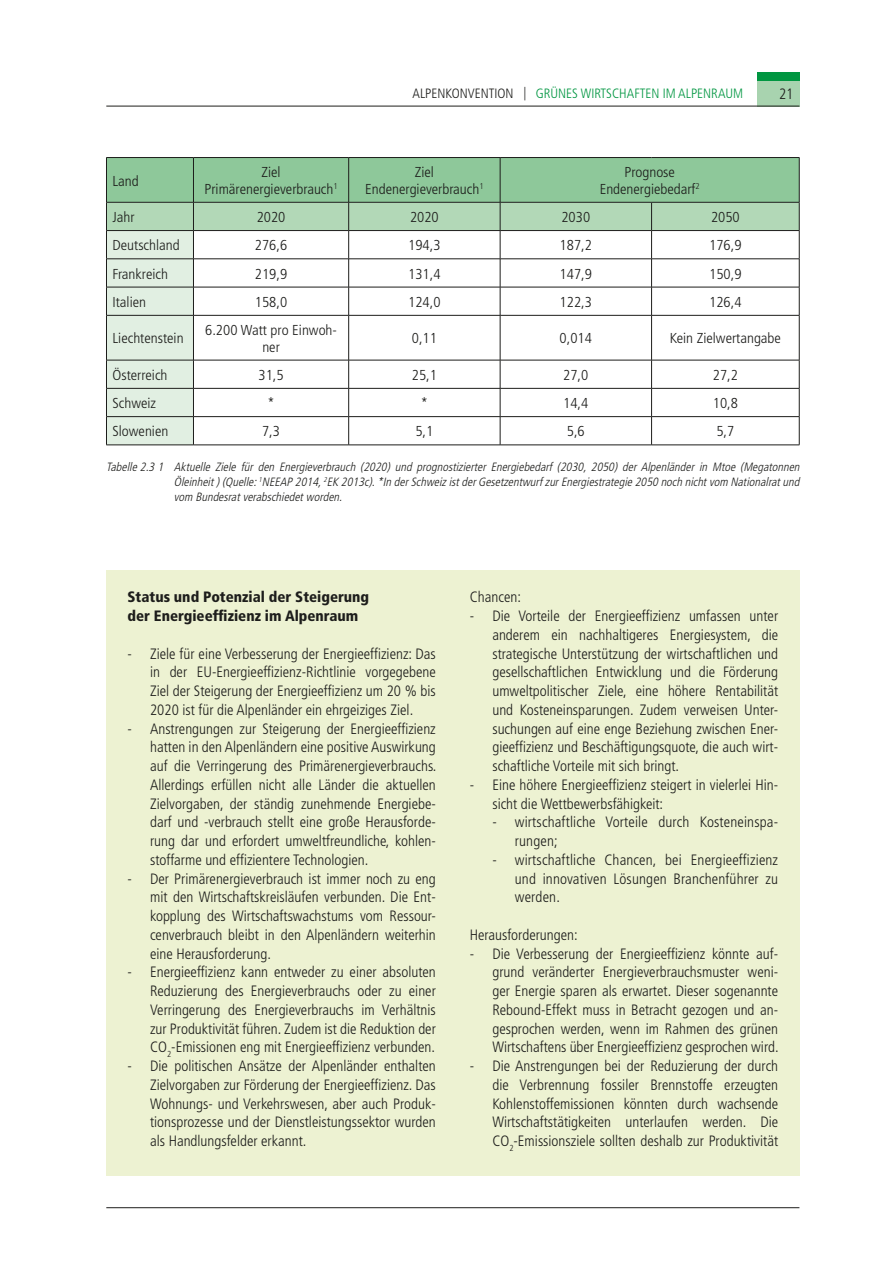
<style>
.page{position:relative;width:893px;height:1263px;background:#fff}
.page>*{position:absolute;margin:0;border:0;box-sizing:border-box;transform-origin:0 0}
.t1{font:300 condensed 15px/18.8px "Frutiger LTCE";color:#1d1d1b;text-align:justify}
.t2{font:900 condensed 15px/18.8px "Frutiger LTCE";color:#1d1d1b}
.t3{font:300 condensed 14.4px/16.5px "Frutiger LTCE";color:#1d1d1b;text-align:center;scale:1.04 1}
.t4{font:300 condensed 13.5px "Frutiger LTCE";color:#009641}
.t5{font:italic 300 condensed 12px/15px "Frutiger LTCE";color:#1d1d1b;text-align:justify}
.s1{color:#1d1d1b}
</style>
<div class="page">
<div style="left:757px;top:72px;width:42px;height:34px;background:#a8d3af"></div>
<div style="left:757px;top:72px;width:42px;height:9px;background:#009641"></div>
<hr style="left:106px;top:1207px;width:693px;height:1px;background:#1d1d1b">
<hr style="left:106px;top:106px;width:693px;height:1px;background:#1d1d1b">
<div style="left:106px;top:570px;width:693px;height:606px;background:#edf2d2"></div>
<hr style="left:193px;top:445px;width:156px;height:1px;background:#1d1d1b">
<hr style="left:349px;top:445px;width:151px;height:1px;background:#1d1d1b">
<hr style="left:500px;top:445px;width:152px;height:1px;background:#1d1d1b">
<hr style="left:652px;top:445px;width:147px;height:1px;background:#1d1d1b">
<hr style="left:106px;top:157px;width:87px;height:1px;background:#1d1d1b">
<hr style="left:193px;top:157px;width:156px;height:1px;background:#1d1d1b">
<hr style="left:349px;top:157px;width:151px;height:1px;background:#1d1d1b">
<hr style="left:500px;top:157px;width:152px;height:1px;background:#1d1d1b">
<hr style="left:652px;top:157px;width:147px;height:1px;background:#1d1d1b">
<hr style="left:106px;top:445px;width:87px;height:1px;background:#1d1d1b">
<svg style="left:106px;top:158px;width:694px;height:287px"></svg>
<hr style="left:106px;top:230px;width:87px;height:1px;background:#1d1d1b">
<hr style="left:193px;top:230px;width:156px;height:1px;background:#1d1d1b">
<hr style="left:349px;top:230px;width:151px;height:1px;background:#1d1d1b">
<hr style="left:500px;top:230px;width:152px;height:1px;background:#1d1d1b">
<hr style="left:652px;top:230px;width:147px;height:1px;background:#1d1d1b">
<p class="t4" style="left:413px;top:86px;width:332px"><span class="s1">ALPENKONVENTION |</span> GRÜNES WIRTSCHAFTEN IM ALPENRAUM</p>
<p class="t1" style="left:779px;top:84px;width:16px">21</p>
<p class="t3" style="left:112px;top:172px;width:27px">Land</p>
<p class="t3" style="left:204px;top:164px;width:130px">Ziel<br>Primärenergieverbrauch<sup>1</sup></p>
<p class="t3" style="left:365px;top:164px;width:115px">Ziel<br>Endenergieverbrauch<sup>1</sup></p>
<p class="t3" style="left:600px;top:164px;width:98px">Prognose<br>Endenergiebedarf<sup>2</sup></p>
<p class="t3" style="left:112px;top:209px;width:23px">Jahr</p>
<p class="t3" style="left:257px;top:209px;width:29px">2020</p>
<p class="t3" style="left:410px;top:209px;width:29px">2020</p>
<p class="t3" style="left:561px;top:209px;width:29px">2030</p>
<p class="t3" style="left:711px;top:209px;width:29px">2050</p>
<p class="t3" style="left:112px;top:237px;width:66px">Deutschland</p>
<p class="t3" style="left:255px;top:237px;width:33px">276,6</p>
<p class="t3" style="left:408px;top:237px;width:33px">194,3</p>
<p class="t3" style="left:560px;top:237px;width:33px">187,2</p>
<p class="t3" style="left:709px;top:237px;width:33px">176,9</p>
<p class="t3" style="left:112px;top:265px;width:55px">Frankreich</p>
<p class="t3" style="left:255px;top:265px;width:33px">219,9</p>
<p class="t3" style="left:408px;top:265px;width:33px">131,4</p>
<p class="t3" style="left:560px;top:265px;width:33px">147,9</p>
<p class="t3" style="left:709px;top:265px;width:33px">150,9</p>
<p class="t3" style="left:112px;top:294px;width:34px">Italien</p>
<p class="t3" style="left:255px;top:294px;width:33px">158,0</p>
<p class="t3" style="left:408px;top:294px;width:33px">124,0</p>
<p class="t3" style="left:560px;top:294px;width:33px">122,3</p>
<p class="t3" style="left:709px;top:294px;width:33px">126,4</p>
<p class="t3" style="left:112px;top:330px;width:70px">Liechtenstein</p>
<p class="t3" style="left:205px;top:322px;width:128px">6.200 Watt pro Einwoh&shy;ner</p>
<p class="t3" style="left:412px;top:330px;width:26px">0,11</p>
<p class="t3" style="left:560px;top:330px;width:33px">0,014</p>
<p class="t3" style="left:670px;top:330px;width:108px">Kein Zielwertangabe</p>
<p class="t3" style="left:112px;top:367px;width:54px">Österreich</p>
<p class="t3" style="left:258px;top:367px;width:26px">31,5</p>
<p class="t3" style="left:412px;top:367px;width:26px">25,1</p>
<p class="t3" style="left:563px;top:367px;width:26px">27,0</p>
<p class="t3" style="left:713px;top:367px;width:26px">27,2</p>
<p class="t3" style="left:112px;top:395px;width:43px">Schweiz</p>
<p class="t3" style="left:267px;top:395px;width:8px">*</p>
<p class="t3" style="left:421px;top:395px;width:8px">*</p>
<p class="t3" style="left:563px;top:395px;width:26px">14,4</p>
<p class="t3" style="left:713px;top:395px;width:26px">10,8</p>
<p class="t3" style="left:112px;top:423px;width:55px">Slowenien</p>
<p class="t3" style="left:262px;top:423px;width:19px">7,3</p>
<p class="t3" style="left:415px;top:423px;width:19px">5,1</p>
<p class="t3" style="left:567px;top:423px;width:19px">5,6</p>
<p class="t3" style="left:716px;top:423px;width:19px">5,7</p>
<p class="t5" style="left:174px;top:460px;width:630px;text-indent:-68px">Tabelle2.3 1 Aktuelle Ziele für den Energieverbrauch (2020) und prognostizierter Energiebedarf (2030, 2050) der Alpenländer in Mtoe (Megatonnen Öleinheit)(Quelle:<sup>1</sup>NEEAP 2014,<sup>2</sup>EK 2013c).*In derSchweizistderGesetzentwurfzurEnergiestrategie2050 noch nichtvom Nationalratund vom Bundesratverabschiedetworden.</p>
<p class="t2" style="left:128px;top:588px;width:243px">Status und Potenzial der Steigerung der Energieeffizienz im Alpenraum</p>
<p class="t1" style="left:150px;top:644px;width:287px;text-indent:-22px">- Ziele für eine Verbesserung der Energieeffizienz: Das in der EU-Energieeffizienz-Richtlinie vorgegebene Ziel der Steigerung der Energieeffizienz um 20 % bis 2020 ist für die Alpenländer ein ehrgeiziges Ziel.</p>
<p class="t1" style="left:150px;top:719px;width:288px;text-indent:-22px">- Anstrengungen zur Steigerung der Energieeffizienz hatten in den Alpenländern eine positive Auswirkung auf die Verringerung des Primärenergieverbrauchs.<br>Allerdings erfüllen nicht alle Länder die aktuellen Zielvorgaben, der ständig zunehmende Energiebe&shy;darf und -verbrauch stellt eine große Herausforde&shy;rung dar und erfordert umweltfreundliche, kohlen&shy;stoffarme und effizientere Technologien.</p>
<p class="t1" style="left:150px;top:869px;width:287px;text-indent:-22px">- Der Primärenergieverbrauch ist immer noch zu eng mit den Wirtschaftskreisläufen verbunden. Die Ent&shy;kopplung des Wirtschaftswachstums vom Ressour&shy;cenverbrauch bleibt in den Alpenländern weiterhin eine Herausforderung.</p>
<p class="t1" style="left:150px;top:963px;width:287px;text-indent:-22px">- Energieeffizienz kann entweder zu einer absoluten Reduzierung des Energieverbrauchs oder zu einer Verringerung des Energieverbrauchs im Verhältnis zur Produktivität führen. Zudem ist die Reduktion der CO<sub>2</sub>-Emissionen eng mit Energieeffizienz verbunden.</p>
<p class="t1" style="left:150px;top:1056px;width:287px;text-indent:-22px">- Die politischen Ansätze der Alpenländer enthalten Zielvorgaben zur Förderung der Energieeffizienz. Das Wohnungs- und Verkehrswesen, aber auch Produk&shy;tionsprozesse und der Dienstleistungssektor wurden als Handlungsfelder erkannt.</p>
<p class="t1" style="left:470px;top:588px;width:53px">Chancen:</p>
<p class="t1" style="left:492px;top:606px;width:287px;text-indent:-22px">- Die Vorteile der Energieeffizienz umfassen unter anderem ein nachhaltigeres Energiesystem, die strategische Unterstützung der wirtschaftlichen und gesellschaftlichen Entwicklung und die Förderung umweltpolitischer Ziele, eine höhere Rentabilität und Kosteneinsparungen. Zudem verweisen Unter&shy;suchungen auf eine enge Beziehung zwischen Ener&shy;gieeffizienz und Beschäftigungsquote, die auch wirt&shy;schaftliche Vorteile mit sich bringt.</p>
<p class="t1" style="left:492px;top:775px;width:287px;text-indent:-22px">- Eine höhere Energieeffizienz steigert in vielerlei Hin&shy;sicht die Wettbewerbsfähigkeit:</p>
<p class="t1" style="left:515px;top:813px;width:263px;text-indent:-22px">- wirtschaftliche Vorteile durch Kosteneinspa&shy;rungen;</p>
<p class="t1" style="left:515px;top:850px;width:265px;text-indent:-22px">- wirtschaftliche Chancen, bei Energieeffizienz und innovativen Lösungen Branchenführer zu werden.</p>
<p class="t1" style="left:470px;top:925px;width:109px">Herausforderungen:</p>
<p class="t1" style="left:492px;top:944px;width:288px;text-indent:-22px">- Die Verbesserung der Energieeffizienz könnte auf&shy;grund veränderter Energieverbrauchsmuster weni&shy;ger Energie sparen als erwartet. Dieser sogenannte Rebound-Effekt muss in Betracht gezogen und an&shy;gesprochen werden, wenn im Rahmen des grünen Wirtschaftens über Energieeffizienz gesprochen wird.</p>
<p class="t1" style="left:492px;top:1056px;width:287px;text-indent:-22px">- Die Anstrengungen bei der Reduzierung der durch die Verbrennung fossiler Brennstoffe erzeugten Kohlenstoffemissionen könnten durch wachsende Wirtschaftstätigkeiten unterlaufen werden. Die CO<sub>2</sub>-Emissionsziele sollten deshalb zur Produktivität</p>
</div>
